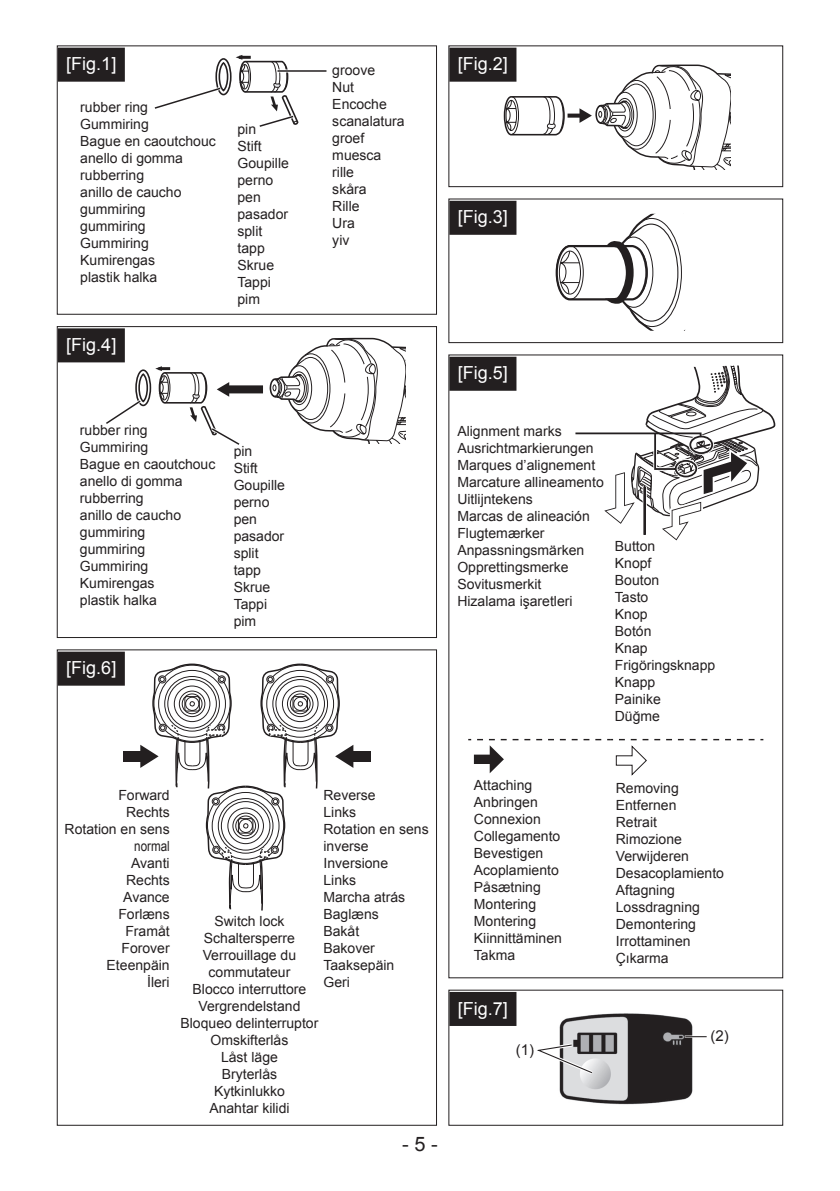
<style>
.page{position:relative;width:840px;height:1191px;background:#fff}
.page>*{position:absolute;margin:0;border:0;box-sizing:border-box;transform-origin:0 0}
.t1{font:20px "Arial";color:#231f20}
.t2{font:18px "Arial";color:#fff}
.t3{font:15px "Arial";color:#231f20}
.t4{font:14px/17px "Arial";color:#231f20}
</style>
<div class="page">
<div style="left:58px;top:48px;width:67px;height:34px;background:#231f20"></div>
<div style="left:57px;top:45px;width:380px;height:270px;border:1px solid #231f20"></div>
<div style="left:58px;top:328px;width:67px;height:34px;background:#231f20"></div>
<div style="left:57px;top:326px;width:380px;height:312px;border:1px solid #231f20"></div>
<div style="left:449px;top:48px;width:67px;height:34px;background:#231f20"></div>
<div style="left:448px;top:45px;width:334px;height:142px;border:1px solid #231f20"></div>
<div style="left:449px;top:201px;width:67px;height:34px;background:#231f20"></div>
<div style="left:448px;top:198px;width:334px;height:145px;border:1px solid #231f20"></div>
<div style="left:449px;top:357px;width:67px;height:34px;background:#231f20"></div>
<svg style="left:468px;top:739px;width:295px;height:37px"></svg>
<div style="left:58px;top:651px;width:67px;height:34px;background:#231f20"></div>
<div style="left:449px;top:992px;width:67px;height:34px;background:#231f20"></div>
<img style="left:559px;top:1013px;width:137px;height:92px">
<svg style="left:537px;top:1041px;width:58px;height:35px"></svg>
<svg style="left:684px;top:1035px;width:22px;height:2px"></svg>
<svg style="left:575px;top:364px;width:209px;height:179px"></svg>
<div style="left:123px;top:751px;width:24px;height:10px;background:#231f20"></div>
<div style="left:347px;top:751px;width:23px;height:10px;background:#231f20"></div>
<svg style="left:140px;top:663px;width:213px;height:247px"></svg>
<svg style="left:154px;top:55px;width:173px;height:72px"></svg>
<svg style="left:503px;top:64px;width:227px;height:106px"></svg>
<svg style="left:555px;top:214px;width:127px;height:117px"></svg>
<svg style="left:102px;top:337px;width:304px;height:108px"></svg>
<p class="t2" style="left:66px;top:52px;width:52px">[Fig.1]</p>
<p class="t4" style="left:80px;top:98px;width:137px">rubber ring<br>Gummiring<br>Bague en caoutchouc anello di gomma rubberring<br>anillo de caucho gummiring<br>gummiring<br>Gummiring<br>Kumirengas<br>plastik halka</p>
<p class="t2" style="left:66px;top:333px;width:52px">[Fig.4]</p>
<p class="t4" style="left:237px;top:120px;width:53px">pin<br>Stift<br>Goupille perno pen pasador split tapp<br>Skrue<br>Tappi pim</p>
<p class="t4" style="left:80px;top:422px;width:137px">rubber ring<br>Gummiring<br>Bague en caoutchouc anello di gomma rubberring<br>anillo de caucho gummiring<br>gummiring<br>Gummiring<br>Kumirengas<br>plastik halka</p>
<p class="t2" style="left:66px;top:656px;width:52px">[Fig.6]</p>
<p class="t4" style="left:233px;top:443px;width:53px">pin<br>Stift<br>Goupille perno pen pasador split tapp<br>Skrue<br>Tappi pim</p>
<p class="t4" style="left:332px;top:62px;width:74px">groove<br>Nut<br>Encoche scanalatura groef muesca rille<br>skåra<br>Rille<br>Ura<br>yiv</p>
<p class="t2" style="left:457px;top:52px;width:52px">[Fig.2]</p>
<p class="t2" style="left:457px;top:205px;width:52px">[Fig.3]</p>
<p class="t2" style="left:457px;top:361px;width:52px">[Fig.5]</p>
<p class="t4" style="left:457px;top:422px;width:148px">Alignment marks<br>Ausrichtmarkierungen<br>Marques d’alignement<br>Marcature allineamento<br>Uitlijntekens<br>Marcas de alineación<br>Flugtemærker<br>Anpassningsmärken<br>Opprettingsmerke<br>Sovitusmerkit<br>Hizalama işaretleri</p>
<p class="t4" style="left:614px;top:538px;width:102px">Button<br>Knopf<br>Bouton<br>Tasto<br>Knop<br>Botón<br>Knap<br>Frigöringsknapp<br>Knapp<br>Painike<br>Düğme</p>
<p class="t4" style="left:64px;top:786px;width:107px;text-align:right">Forward<br>Rechts<br>Rotation en sens normal<br>Avanti<br>Rechts<br>Avance<br>Forlæns<br>Framåt<br>Forover<br>Eteenpäin<br>İleri</p>
<p class="t4" style="left:323px;top:786px;width:107px">Reverse<br>Links<br>Rotation en sens inverse<br>Inversione<br>Links<br>Marcha atrás<br>Baglæns<br>Bakåt<br>Bakover<br>Taaksepäin<br>Geri</p>
<p class="t4" style="left:180px;top:912px;width:139px;text-align:center">Switch lock<br>Schaltersperre<br>Verrouillage du commutateur<br>Blocco interruttore<br>Vergrendelstand<br>Bloqueo delinterruptor<br>Omskifterlås<br>Låst läge<br>Bryterlås<br>Kytkinlukko<br>Anahtar kilidi</p>
<h1 class="t1" style="left:402px;top:1131px;width:37px">- 5 -</h1>
<p class="t4" style="left:473px;top:777px;width:89px">Attaching<br>Anbringen<br>Connexion<br>Collegamento<br>Bevestigen<br>Acoplamiento<br>Påsætning<br>Montering<br>Montering<br>Kiinnittäminen<br>Takma</p>
<p class="t4" style="left:615px;top:779px;width:110px">Removing<br>Entfernen<br>Retrait<br>Rimozione<br>Verwijderen<br>Desacoplamiento<br>Aftagning<br>Lossdragning<br>Demontering<br>Irrottaminen<br>Çıkarma</p>
<p class="t2" style="left:457px;top:996px;width:52px">[Fig.7]</p>
<p class="t3" style="left:515px;top:1039px;width:20px">(1)</p>
<p class="t3" style="left:710px;top:1025px;width:20px">(2)</p>
</div>
